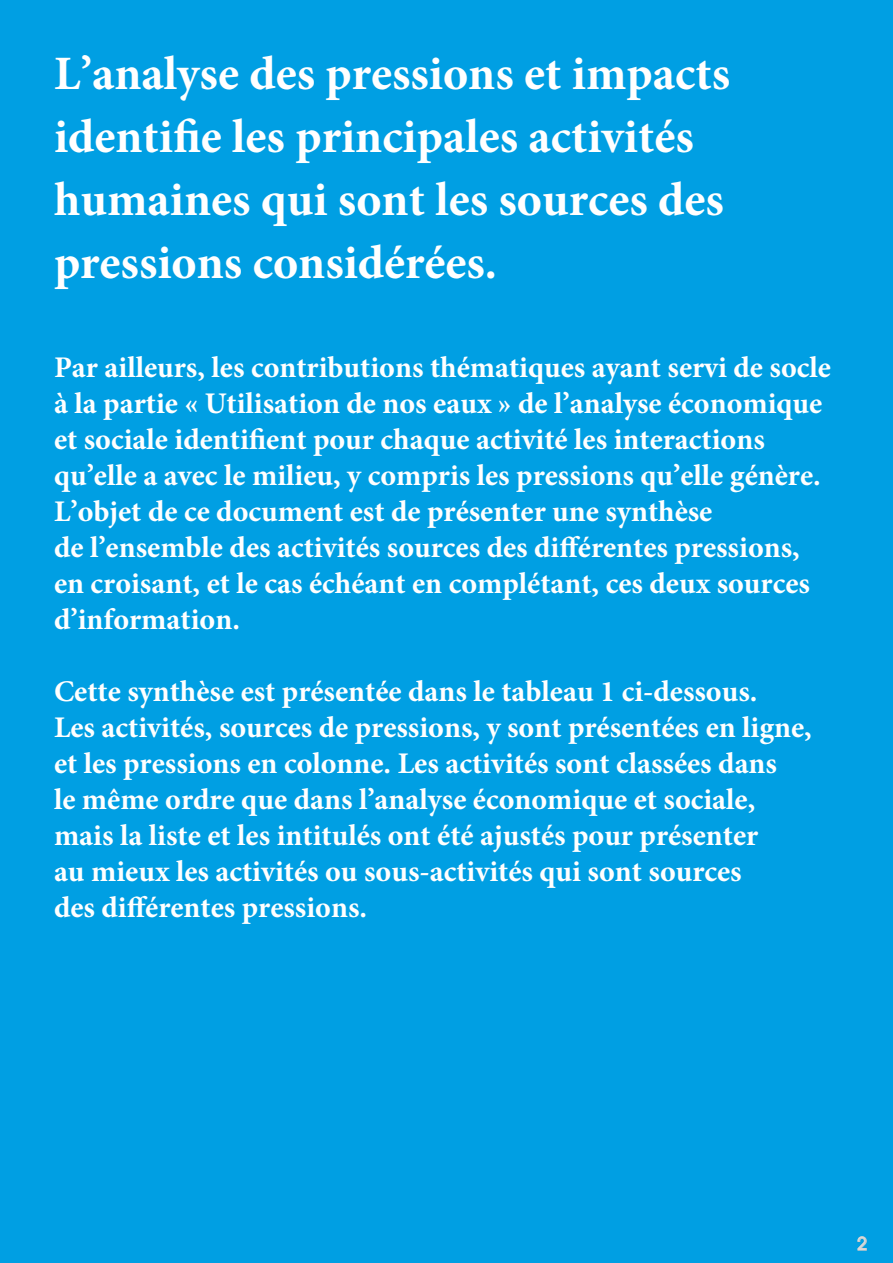
<style>
.page{position:relative;width:893px;height:1263px;background:#009fe3}
.page>*{position:absolute;margin:0;border:0;box-sizing:border-box;transform-origin:0 0}
.t1{font:700 48px/63px "Minion Pro";color:#fff}
.t2{font:700 30px/36px "Minion Pro";color:#fff}
.t3{font:500 18px "Avant Garde LT";color:#dadada}
</style>
<div class="page">
<svg style="left:857px;top:1236px;width:10px;height:15px"></svg>
<h1 class="t1" style="left:54px;top:41px;width:677px">L’analyse des pressions et impacts identifie les principales activités humaines qui sont les sources des pressions considérées.</h1>
<p class="t2" style="left:54px;top:349px;width:778px">Par ailleurs, les contributions thématiques ayant servi de socle à la partie « Utilisation de nos eaux » de l’analyse économique et sociale identifient pour chaque activité les interactions qu’elle a avec le milieu, y compris les pressions qu’elle génère.<br>L’objet de ce document est de présenter une synthèse<br>de l’ensemble des activités sources des différentes pressions, en croisant, et le cas échéant en complétant, ces deux sources d’information.</p>
<p class="t2" style="left:54px;top:673px;width:759px">Cette synthèse est présentée dans le tableau 1 ci-dessous.<br>Les activités, sources de pressions, y sont présentées en ligne, et les pressions en colonne. Les activités sont classées dans<br>le même ordre que dans l’analyse économique et sociale, mais la liste et les intitulés ont été ajustés pour présenter<br>au mieux les activités ou sous-activités qui sont sources<br>des différentes pressions.</p>
<p class="t3" style="left:857px;top:1232px;width:11px">2</p>
</div>
